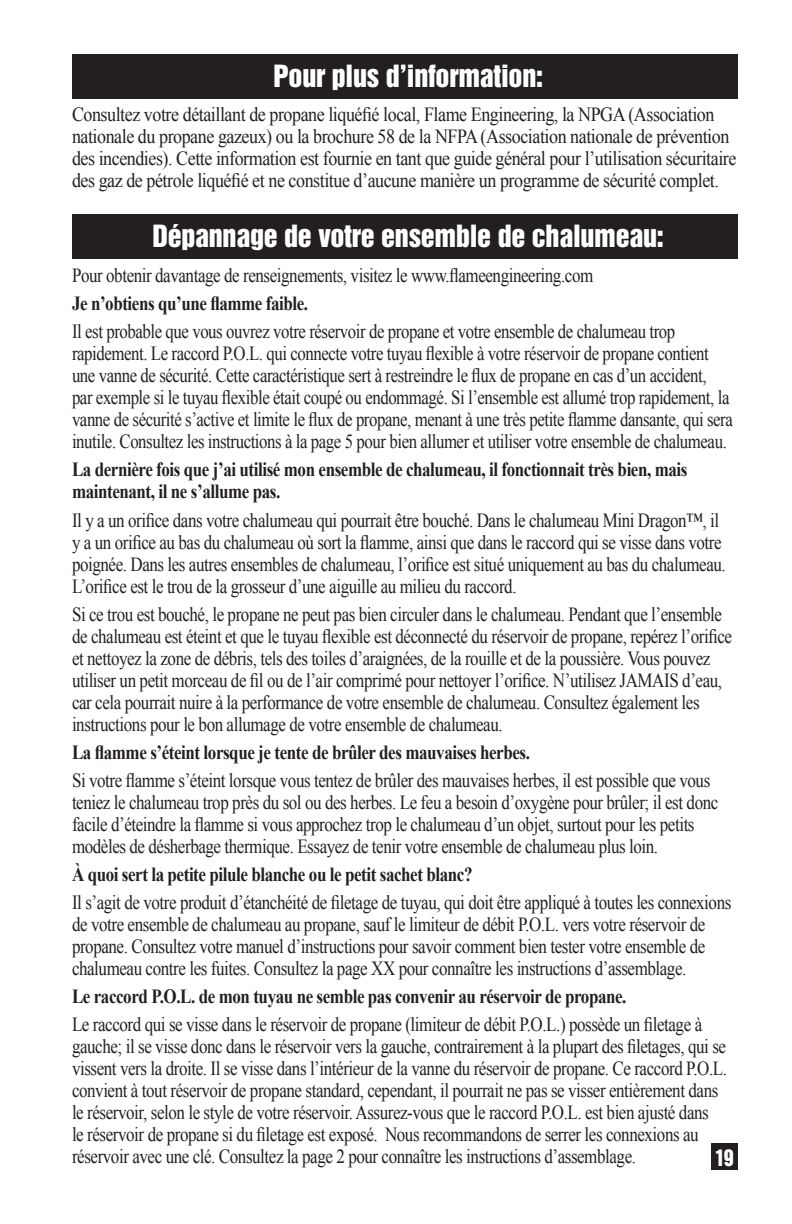
<style>
.page{position:relative;width:792px;height:1224px;background:#fff}
.page>*{position:absolute;margin:0;border:0;box-sizing:border-box;transform-origin:0 0}
.t1{font:28px "Helvetica Inserat";letter-spacing:-.01em;color:#fff}
.t2{font:21px "Helvetica Inserat";color:#fff;scale:.95 1}
.t3{font:20px/22px "Times New Roman";letter-spacing:-.025em;color:#231f20;scale:.85 1}
.t4{font:20px/22px "Times New Roman";letter-spacing:-.025em;color:#231f20;scale:.84 1}
.t5{font:20px/22px "Times New Roman";letter-spacing:-.025em;color:#231f20;scale:.9 1}
.t6{font:700 20px/22px "Times New Roman";letter-spacing:-.025em;color:#231f20;scale:.85 1}
</style>
<div class="page">
<div style="left:711px;top:1143px;width:27px;height:27px;background:#231f20"></div>
<div style="left:72px;top:54px;width:666px;height:45px;background:#231f20"></div>
<div style="left:72px;top:214px;width:666px;height:45px;background:#231f20"></div>
<h1 class="t1" style="left:273px;top:59px;width:271px">Pour plus d’information:</h1>
<p class="t5" style="left:72px;top:103px;width:740px">Consultez votre détaillant de propane liquéfié local, Flame Engineering, la NPGA (Association nationale du propane gazeux) ou la brochure 58 de la NFPA (Association nationale de prévention des incendies). Cette information est fournie en tant que guide général pour l’utilisation sécuritaire des gaz de pétrole liquéfié et ne constitue d’aucune manière un programme de sécurité complet.</p>
<h1 class="t1" style="left:152px;top:219px;width:513px">Dépannage de votre ensemble de chalumeau:</h1>
<p class="t3" style="left:72px;top:264px;width:615px">Pour obtenir davantage de renseignements, visitez le www.flameengineering.com</p>
<p class="t6" style="left:72px;top:292px;width:279px">Je n’obtiens qu’une flamme faible.</p>
<p class="t4" style="left:72px;top:320px;width:788px">Il est probable que vous ouvrez votre réservoir de propane et votre ensemble de chalumeau trop rapidement. Le raccord P.O.L. qui connecte votre tuyau flexible à votre réservoir de propane contient une vanne de sécurité. Cette caractéristique sert à restreindre le flux de propane en cas d’un accident,<br>par exemple si le tuyau flexible était coupé ou endommagé. Si l’ensemble est allumé trop rapidement, la vanne de sécurité s’active et limite le flux de propane, menant à une très petite flamme dansante, qui sera inutile. Consultez les instructions à la page 5 pour bien allumer et utiliser votre ensemble de chalumeau.</p>
<p class="t6" style="left:72px;top:458px;width:726px">La dernière fois que j’ai utilisé mon ensemble de chalumeau, il fonctionnait très bien, mais maintenant, il ne s’allume pas.</p>
<p class="t3" style="left:72px;top:509px;width:771px">Il y a un orifice dans votre chalumeau qui pourrait être bouché. Dans le chalumeau Mini Dragon™, il y a un orifice au bas du chalumeau où sort la flamme, ainsi que dans le raccord qui se visse dans votre poignée. Dans les autres ensembles de chalumeau, l’orifice est situé uniquement au bas du chalumeau.<br>L’orifice est le trou de la grosseur d’une aiguille au milieu du raccord.</p>
<p class="t3" style="left:72px;top:603px;width:778px">Si ce trou est bouché, le propane ne peut pas bien circuler dans le chalumeau. Pendant que l’ensemble de chalumeau est éteint et que le tuyau flexible est déconnecté du réservoir de propane, repérez l’orifice et nettoyez la zone de débris, tels des toiles d’araignées, de la rouille et de la poussière. Vous pouvez utiliser un petit morceau de fil ou de l’air comprimé pour nettoyer l’orifice. N’utilisez JAMAIS d’eau, car cela pourrait nuire à la performance de votre ensemble de chalumeau. Consultez également les instructions pour le bon allumage de votre ensemble de chalumeau.</p>
<p class="t6" style="left:72px;top:741px;width:540px">La flamme s’éteint lorsque je tente de brûler des mauvaises herbes.</p>
<p class="t3" style="left:72px;top:769px;width:762px">Si votre flamme s’éteint lorsque vous tentez de brûler des mauvaises herbes, il est possible que vous teniez le chalumeau trop près du sol ou des herbes. Le feu a besoin d’oxygène pour brûler; il est donc facile d’éteindre la flamme si vous approchez trop le chalumeau d’un objet, surtout pour les petits modèles de désherbage thermique. Essayez de tenir votre ensemble de chalumeau plus loin.</p>
<p class="t6" style="left:72px;top:863px;width:473px">À quoi sert la petite pilule blanche ou le petit sachet blanc?</p>
<p class="t3" style="left:72px;top:891px;width:777px">Il s’agit de votre produit d’étanchéité de filetage de tuyau, qui doit être appliqué à toutes les connexions de votre ensemble de chalumeau au propane, sauf le limiteur de débit P.O.L. vers votre réservoir de propane. Consultez votre manuel d’instructions pour savoir comment bien tester votre ensemble de chalumeau contre les fuites. Consultez la page XX pour connaître les instructions d’assemblage.</p>
<p class="t6" style="left:72px;top:985px;width:654px">Le raccord P.O.L. de mon tuyau ne semble pas convenir au réservoir de propane.</p>
<p class="t3" style="left:72px;top:1013px;width:772px">Le raccord qui se visse dans le réservoir de propane (limiteur de débit P.O.L.) possède un filetage à gauche; il se visse donc dans le réservoir vers la gauche, contrairement à la plupart des filetages, qui se vissent vers la droite. Il se visse dans l’intérieur de la vanne du réservoir de propane. Ce raccord P.O.L. convient à tout réservoir de propane standard, cependant, il pourrait ne pas se visser entièrement dans le réservoir, selon le style de votre réservoir. Assurez-vous que le raccord P.O.L. est bien ajusté dans<br>le réservoir de propane si du filetage est exposé. Nous recommandons de serrer les connexions au réservoir avec une clé. Consultez la page 2 pour connaître les instructions d’assemblage.</p>
<p class="t2" style="left:715px;top:1145px;width:21px">19</p>
</div>
